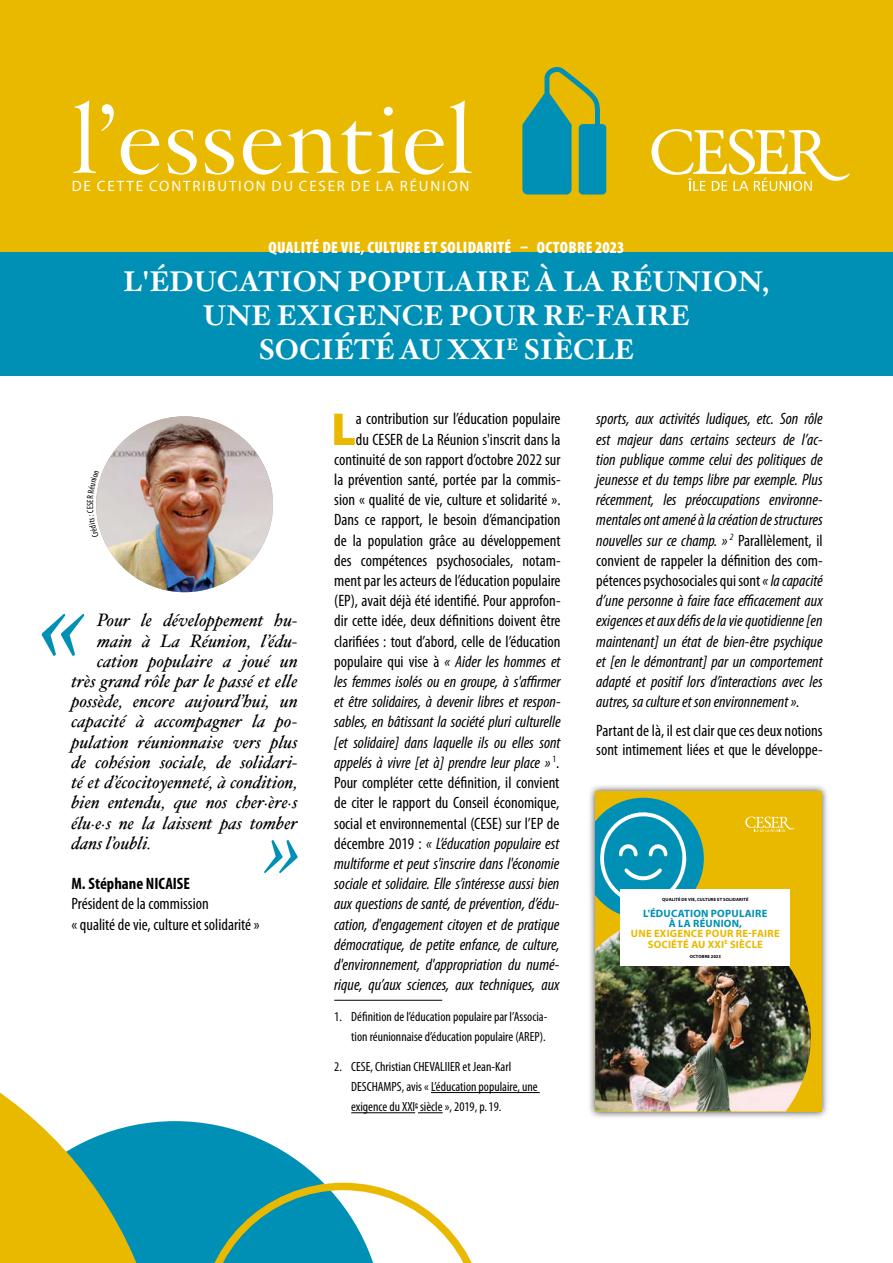
<style>
.page{position:relative;width:893px;height:1263px;background:#fff}
.page>*{position:absolute;margin:0;border:0;box-sizing:border-box;transform-origin:0 0}
.t1{font:97.5px "Hoefler Clear Text Pro";color:#fff}
.t2{font:900 46.5px "Myriad Pro";color:#e9b900}
.t3{font:700 28.5px/34.2px "Hoefler Text Pro";color:#fff;text-align:center}
.t4{font:italic 18px "Hoefler Text Pro";color:#000}
.t5{font:condensed 16.5px/20.2px "Myriad Pro";color:#000}
.t6{font:italic condensed 16.5px/20.2px "Myriad Pro";color:#000;text-align:justify}
.t7{font:900 condensed 16.5px "Myriad Pro";letter-spacing:.02em;color:#fff}
.t8{font:700 condensed 16.5px "Myriad Pro";color:#000}
.t9{font:15px "Myriad Pro";letter-spacing:.12em;color:#fff}
.NOTE{font:condensed 13.35px/20.2px "Myriad Pro";color:#000;text-align:right}
.t10{font:700 10.65px/10.2px "Myriad Pro";letter-spacing:.02em;color:#e9b900;text-align:center}
.t11{font:700 4.5px "Myriad Pro";letter-spacing:.02em;color:#000}
.s1{font-style:italic}
.s2{font-style:normal}
.s3{color:#0090b6}
</style>
<div class="page">
<svg style="left:166px;top:1121px;width:186px;height:142px;fill:#0090b6"></svg>
<svg style="left:0;top:1092px;width:166px;height:171px"></svg>
<svg style="left:200px;top:1183px;width:272px;height:80px"></svg>
<div style="left:0;top:0;width:893px;height:261px;background:#e9b900"></div>
<svg style="left:651px;top:129px;width:199px;height:62px"></svg>
<div style="left:0;top:253px;width:893px;height:123px;background:#0090b6"></div>
<img style="left:99px;top:416px;width:174px;height:176px">
<svg style="left:42px;top:614px;width:43px;height:42px"></svg>
<svg style="left:264px;top:840px;width:34px;height:33px"></svg>
<hr style="left:334px;top:1000px;width:108px;height:1px;background:#000">
<hr style="left:431px;top:1092px;width:109px;height:1px;background:#000">
<hr style="left:351px;top:1112px;width:64px;height:1px;background:#000">
<svg style="left:415px;top:1107px;width:28px;height:6px"></svg>
<svg style="left:522px;top:67px;width:84px;height:128px"></svg>
<div style="left:587px;top:783px;width:242px;height:336px;background:#000;opacity:.75"></div>
<div style="left:595px;top:791px;width:226px;height:320px;background:#e9b900"></div>
<svg style="left:745px;top:817px;width:49px;height:15px"></svg>
<svg style="left:595px;top:798px;width:109px;height:114px;background:#3ba2a7"></svg>
<img style="left:595px;top:912px;width:216px;height:199px">
<div style="left:621px;top:889px;width:169px;height:77px;background:#fff"></div>
<svg style="left:96px;top:482px;width:3px;height:44px"></svg>
<p class="t1" style="left:71px;top:66px;width:402px">l’essentiel</p>
<p class="t9" style="left:72px;top:177px;width:399px">DE CETTE CONTRIBUTION DU CESER DE LA RÉUNION</p>
<p class="t7" style="left:269px;top:236px;width:358px">QUALITÉ DE VIE, CULTURE ET SOLIDARITÉ – OCTOBRE 2023</p>
<p class="t3" style="left:123px;top:263px;width:648px">L'ÉDUCATION POPULAIRE À LA RÉUNION,<br>UNE EXIGENCE POUR RE-FAIRE<br>SOCIÉTÉ AU XXI<sup>E</sup> SIÈCLE</p>
<p class="t4" style="left:97px;top:610px;width:202px">Pour le développement hu-</p>
<p class="t4" style="left:97px;top:630px;width:202px">main à La Réunion, l’édu-</p>
<p class="t4" style="left:97px;top:650px;width:202px">cation populaire a joué un</p>
<p class="t4" style="left:71px;top:670px;width:228px">très grand rôle par le passé et elle</p>
<p class="t4" style="left:71px;top:690px;width:228px">possède, encore aujourd’hui, un</p>
<p class="t4" style="left:71px;top:711px;width:228px">capacité à accompagner la po-</p>
<p class="t4" style="left:71px;top:731px;width:228px">pulation réunionnaise vers plus</p>
<p class="t4" style="left:71px;top:751px;width:228px">de cohésion sociale, de solidari-</p>
<p class="t4" style="left:71px;top:771px;width:228px">té et d’écocitoyenneté, à condition,</p>
<p class="t4" style="left:71px;top:791px;width:228px">bien entendu, que nos cher.ère.s</p>
<p class="t4" style="left:71px;top:812px;width:228px">élu.e.s ne la laissent pas tomber</p>
<p class="t4" style="left:71px;top:832px;width:81px">dans l’oubli.</p>
<p class="t8" style="left:71px;top:873px;width:120px">M. Stéphane NICAISE</p>
<p class="t5" style="left:71px;top:893px;width:190px">Président de la commission<br>« qualité de vie, culture et solidarité »</p>
<p class="t5" style="left:334px;top:409px;width:228px;text-align:right">a contribution sur l’éducation populaire<br>du CESER de La Réunion s'inscrit dans la continuité de son rapport d’octobre 2022 sur la prévention santé, portée par la commis&shy;sion « qualité de vie, culture et solidarité ».<br>Dans ce rapport, le besoin d’émancipation de la population grâce au développement des compétences psychosociales, notam&shy;ment par les acteurs de l’éducation populaire (EP), avait déjà été identifié. Pour approfon&shy;dir cette idée, deux définitions doivent être clarifiées : tout d’abord, celle de l’éducation populaire qui vise à <span class="s1">« Aider les hommes et les femmes isolés ou en groupe, à s'affirmer et être solidaires, à devenir libres et respon&shy;sables, en bâtissant la société pluri culturelle [et solidaire] dans laquelle ils ou elles sont appelés à vivre [et à] prendre leur place »</span> <sup>1</sup>.<br>Pour compléter cette définition, il convient de citer le rapport du Conseil économique, social et environnemental (CESE) sur l’EP de décembre 2019 : <span class="s1">« L’éducation populaire est multiforme et peut s'inscrire dans l'économie sociale et solidaire. Elle s’intéresse aussi bien aux questions de santé, de prévention, d’édu&shy;cation, d'engagement citoyen et de pratique démocratique, de petite enfance, de culture, d'environnement, d'appropriation du numé&shy;rique, qu’aux sciences, aux techniques, aux</span></p>
<p class="NOTE" style="left:334px;top:1006px;width:215px">1. Définition de l’éducation populaire par l’Associa&shy;tion réunionnaise d’éducation populaire (AREP).</p>
<p class="NOTE" style="left:351px;top:1056px;width:188px;text-align:left;text-indent:-17px">2. CESE, Christian CHEVALIIER et Jean-Karl<br>DESCHAMPS, avis « L’éducation populaire, une exigence du XXI<sup>e</sup> siècle », 2019, p.19.</p>
<p class="t2" style="left:331px;top:398px;width:26px">L</p>
<p class="t6" style="left:596px;top:409px;width:228px">sports, aux activités ludiques, etc. Son rôle est majeur dans certains secteurs de l’ac&shy;tion publique comme celui des politiques de jeunesse et du temps libre par exemple. Plus récemment, les préoccupations environne&shy;mentales ont amené à la création de structures nouvelles sur ce champ. » <sup>2</sup> <span class="s2">Parallèlement, il convient de rappeler la définition des com&shy;pétences psychosociales qui sont</span> « la capacité d’une personne à faire face efficacement aux exigences et aux défis de la vie quotidienne [en maintenant] un état de bien-être psychique et [en le démontrant] par un comportement adapté et positif lors d’interactions avec les autres, sa culture et son environnement ».</p>
<p class="t5" style="left:596px;top:720px;width:228px;line-height:19.8px">Partant de là, il est clair que ces deux notions sont intimement liées et que le développe-</p>
<p class="t11" style="left:662px;top:897px;width:88px">QUALITÉ DE VIE, CULTURE ET SOLIDARITÉ</p>
<p class="t10" style="left:631px;top:908px;width:150px"><span class="s3">L'ÉDUCATION POPULAIRE<br>À LA RÉUNION,<br></span>UNE EXIGENCE POUR RE-FAIRE<br>SOCIÉTÉ AU XXI<sup>E</sup> SIÈCLE</p>
<p class="t11" style="left:690px;top:953px;width:33px">OCTOBRE 2023</p>
</div>
